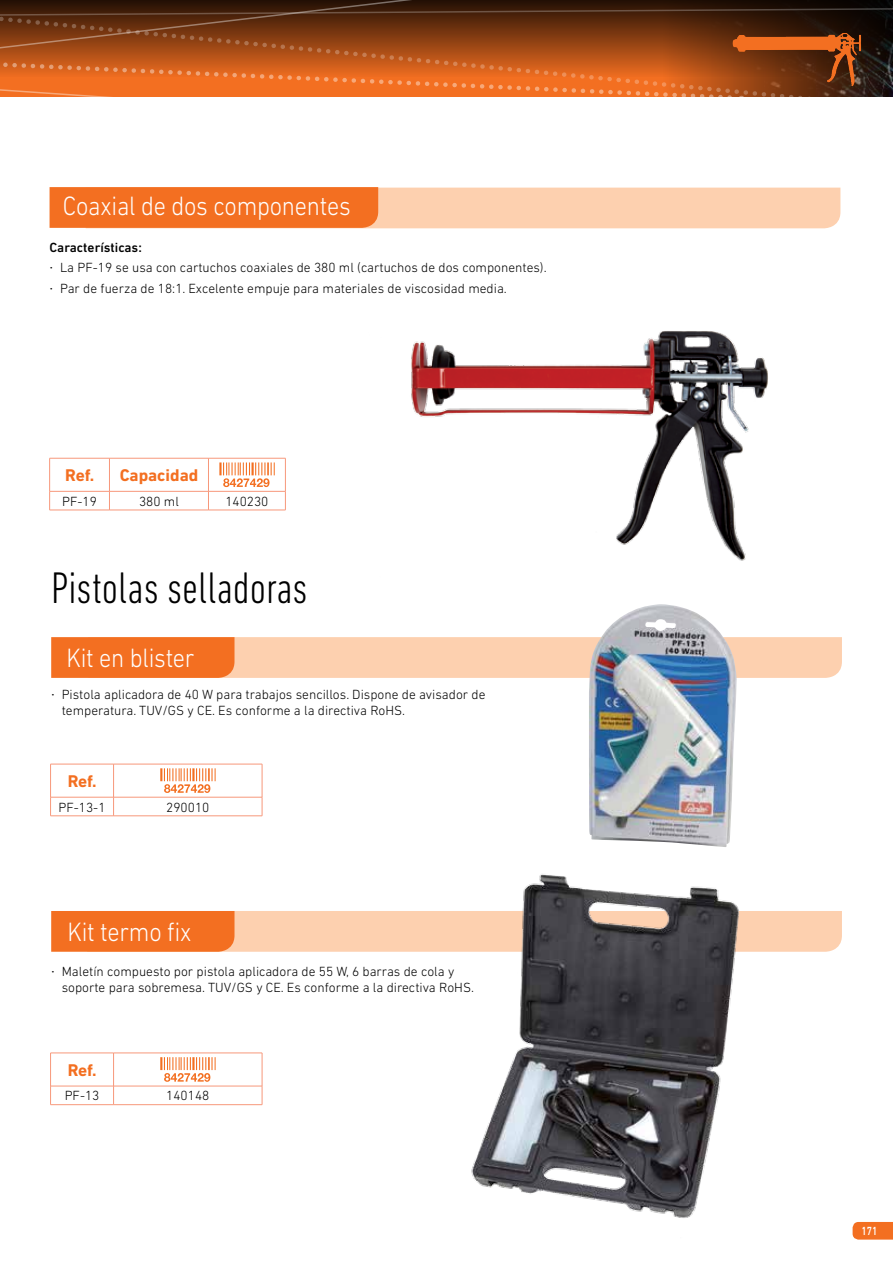
<style>
.page{position:relative;width:893px;height:1263px;background:#fff}
.page>*{position:absolute;margin:0;border:0;box-sizing:border-box;transform-origin:0 0}
.t1{font:300 condensed 45px "DIN Next LT Pro";color:#000}
.t2{font:300 27px "DIN Next LT Pro";letter-spacing:-.01em;color:#fff;scale:.9 1}
.t3{font:700 17.25px "DIN Next LT Pro";color:#f36f21}
.t4{font:300 13.5px/20.4px "DIN Next LT Pro";color:#000}
.t5{font:500 12px "DIN Next LT Pro";color:#fff;scale:.8 1}
.s1{font-weight:500}
.s2{font-family:"Helvetica Neue"}
</style>
<div class="page">
<svg style="left:516px;top:0;width:300px;height:7px;background:#220f04"></svg>
<svg style="left:516px;top:7px;width:377px;height:90px;background:#803d16"></svg>
<svg style="left:0;top:0;width:516px;height:97px;background:#9f4b1a"></svg>
<svg style="left:853px;top:1222px;width:40px;height:17px"></svg>
<img style="left:733px;top:33px;width:122px;height:53px">
<svg style="left:50px;top:187px;width:790px;height:41px;background:#f8a875"></svg>
<hr style="left:50px;top:510px;width:59px;height:1px;background:#f7987b">
<hr style="left:109px;top:510px;width:99px;height:1px;background:#f7987b">
<hr style="left:208px;top:510px;width:77px;height:1px;background:#f7987b">
<svg style="left:49px;top:458px;width:237px;height:52px"></svg>
<svg style="left:51px;top:911px;width:791px;height:41px;background:#f9aa77"></svg>
<svg style="left:51px;top:637px;width:791px;height:41px;background:#fab587"></svg>
<svg style="left:50px;top:764px;width:213px;height:52px"></svg>
<svg style="left:50px;top:1053px;width:213px;height:52px"></svg>
<img style="left:589px;top:604px;width:148px;height:243px">
<img style="left:411px;top:331px;width:357px;height:230px">
<img style="left:438px;top:874px;width:330px;height:344px">
<h2 class="t2" style="left:63px;top:190px;width:321px">Coaxial de dos componentes</h2>
<p class="t4" style="left:50px;top:237px;width:499px"><span class="s1">Características:<br></span><span class="s2">·</span> La PF-19 se usa con cartuchos coaxiales de 380 ml (cartuchos de dos componentes). <span class="s2">·</span> Par de fuerza de 18:1. Excelente empuje para materiales de viscosidad media.</p>
<p class="t3" style="left:65px;top:465px;width:31px">Ref.</p>
<p class="t3" style="left:120px;top:465px;width:80px">Capacidad</p>
<p class="t4" style="left:62px;top:491px;width:36px">PF-19</p>
<p class="t4" style="left:139px;top:491px;width:41px">380 ml</p>
<p class="t4" style="left:225px;top:491px;width:45px">140230</p>
<h1 class="t1" style="left:51px;top:562px;width:258px">Pistolas selladoras</h1>
<h2 class="t2" style="left:66px;top:643px;width:144px">Kit en blister</h2>
<p class="t4" style="left:62px;top:686px;width:425px;line-height:16.2px;text-indent:-11px"><span class="s2">·</span> Pistola aplicadora de 40 W para trabajos sencillos. Dispone de avisador de temperatura. TUV/GS y CE. Es conforme a la directiva RoHS.</p>
<p class="t3" style="left:68px;top:771px;width:31px">Ref.</p>
<p class="t4" style="left:59px;top:797px;width:48px">PF-13-1</p>
<p class="t4" style="left:166px;top:797px;width:45px">290010</p>
<h2 class="t2" style="left:67px;top:916px;width:139px">Kit termo fix</h2>
<p class="t4" style="left:62px;top:963px;width:414px;line-height:16.2px;text-indent:-11px"><span class="s2">·</span> Maletín compuesto por pistola aplicadora de 55 W, 6 barras de cola y soporte para sobremesa. TUV/GS y CE. Es conforme a la directiva RoHS.</p>
<p class="t3" style="left:68px;top:1060px;width:31px">Ref.</p>
<p class="t4" style="left:65px;top:1085px;width:36px">PF-13</p>
<p class="t4" style="left:166px;top:1085px;width:45px">140148</p>
<p class="t5" style="left:862px;top:1223px;width:21px">171</p>
</div>
